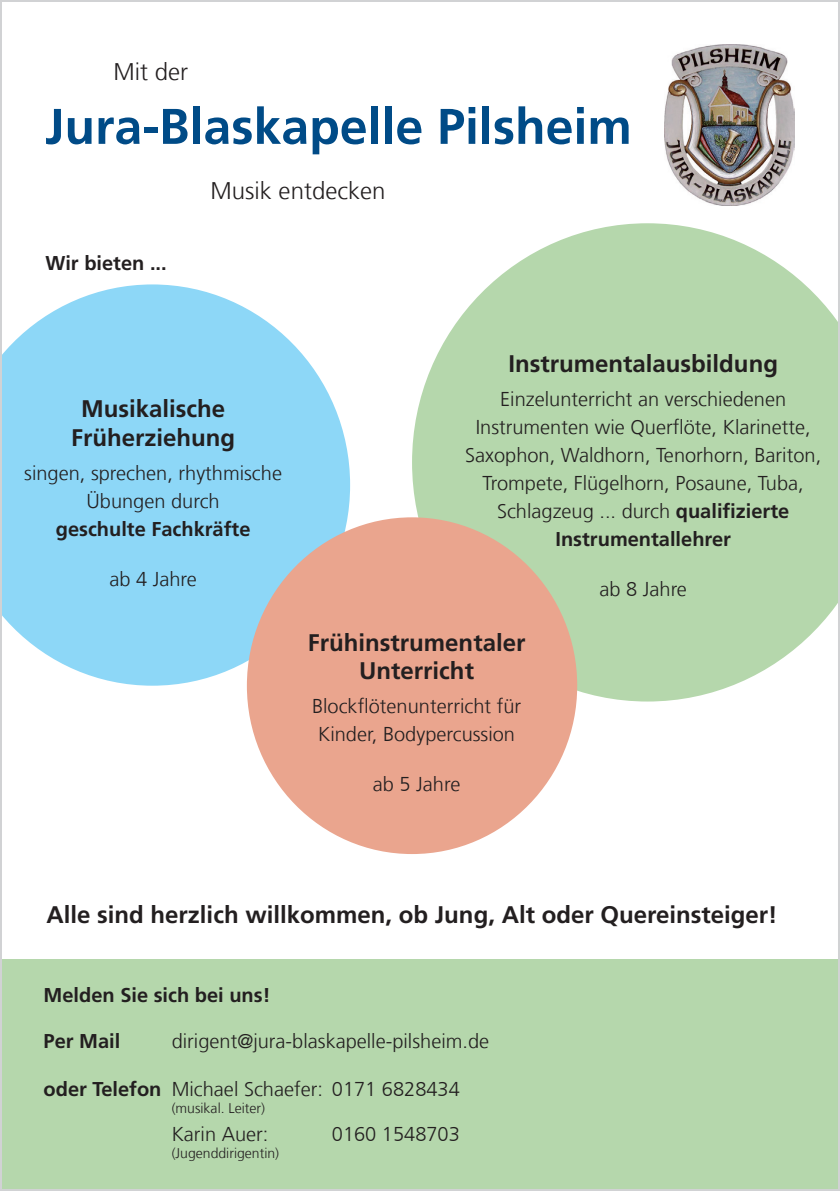
<style>
.page{position:relative;width:840px;height:1191px;background:#fff}
.page>*{position:absolute;margin:0;border:0;box-sizing:border-box;transform-origin:0 0}
.t1{font:700 50px "Frutiger LT Com";color:#004b87}
.t2{font:700 24px/28.8px "Frutiger LT Com";color:#231f20;text-align:center}
.t3{font:300 24px "Frutiger LT Com";color:#231f20}
.t4{font:300 20px/28px "Frutiger LT Com";color:#231f20;text-align:center}
.t5{font:700 20px "Frutiger LT Com";color:#231f20}
.t6{font:300 14px "Frutiger LT Com";color:#231f20}
.s1{font-weight:700}
</style>
<div class="page">
<div style="left:0;top:960px;width:839px;height:231px;background:#b5d7ac"></div>
<svg style="left:3px;top:284px;width:347px;height:401px;background:#9bdbf7"></svg>
<svg style="left:412px;top:223px;width:424px;height:478px;background:#bedcb7"></svg>
<div style="left:247px;top:517px;width:330px;height:337px;background:#eaa58e;border-radius:50%"></div>
<img style="left:664px;top:45px;width:130px;height:160px">
<p class="t3" style="left:113px;top:58px;width:76px">Mit der</p>
<h1 class="t1" style="left:45px;top:97px;width:588px">Jura-Blaskapelle Pilsheim</h1>
<p class="t5" style="left:45px;top:251px;width:123px">Wir bieten ...</p>
<p class="t3" style="left:210px;top:177px;width:176px">Musik entdecken</p>
<p class="t2" style="left:71px;top:395px;width:166px">Musikalische<br>Früherziehung</p>
<p class="t4" style="left:24px;top:459px;width:259px">singen, sprechen, rhythmische<br>Übungen durch</p>
<p class="t5" style="left:56px;top:517px;width:196px">geschulte Fachkräfte</p>
<p class="t4" style="left:109px;top:565px;width:89px">ab 4 Jahre</p>
<p class="t2" style="left:508px;top:349px;width:271px">Instrumentalausbildung</p>
<p class="t4" style="left:465px;top:385px;width:357px">Einzelunterricht an verschiedenen Instrumenten wie Querflöte, Klarinette, Saxophon, Waldhorn, Tenorhorn, Bariton, Trompete, Flügelhorn, Posaune, Tuba, Schlagzeug ... durch <span class="s1">qualifizierte Instrumentallehrer</span></p>
<p class="t4" style="left:599px;top:575px;width:89px">ab 8 Jahre</p>
<p class="t2" style="left:307px;top:628px;width:219px">Frühinstrumentaler<br>Unterricht</p>
<p class="t4" style="left:312px;top:692px;width:210px">Blockflötenunterricht für<br>Kinder, Bodypercussion</p>
<p class="t4" style="left:372px;top:770px;width:89px">ab 5 Jahre</p>
<p class="t2" style="left:46px;top:900px;width:732px">Alle sind herzlich willkommen, ob Jung, Alt oder Quereinsteiger!</p>
<p class="t5" style="left:44px;top:983px;width:228px">Melden Sie sich bei uns!</p>
<p class="t5" style="left:44px;top:1029px;width:78px">Per Mail</p>
<p class="t4" style="left:172px;top:1027px;width:319px">dirigent@jura-blaskapelle-pilsheim.de</p>
<p class="t4" style="left:44px;top:1075px;width:417px"><span class="s1">oder Telefon</span> Michael Schaefer: 0171 6828434</p>
<p class="t6" style="left:172px;top:1099px;width:95px">(musikal. Leiter)</p>
<p class="t4" style="left:172px;top:1120px;width:98px">Karin Auer:</p>
<p class="t4" style="left:332px;top:1120px;width:129px">0160 1548703</p>
<p class="t6" style="left:172px;top:1144px;width:109px">(Jugenddirigentin)</p>
</div>
